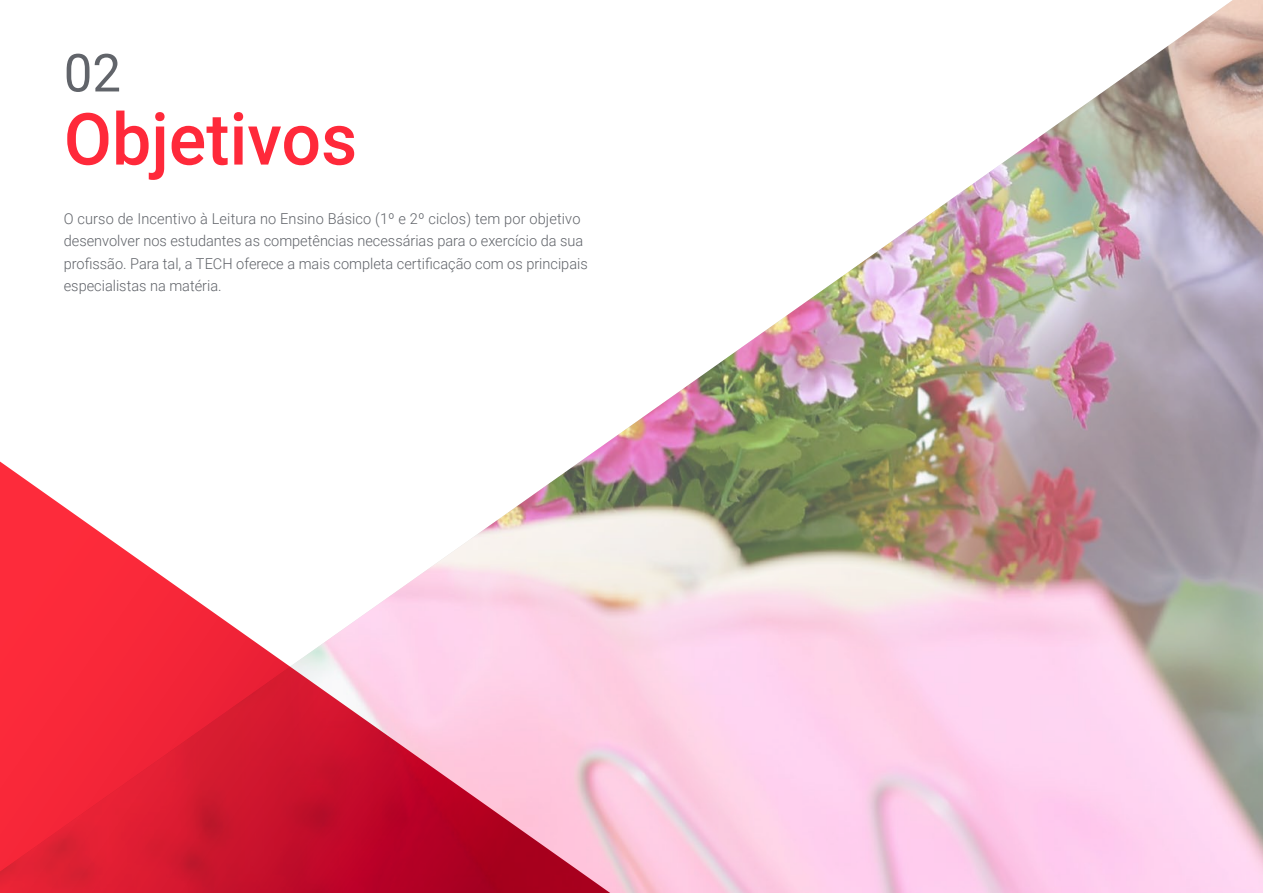
<style>
.page{position:relative;width:1263px;height:893px;background:#fff}
.page>*{position:absolute;margin:0;border:0;box-sizing:border-box;transform-origin:0 0}
.t1{font:500 72px "Roboto";color:#ff293a}
.t2{font:52.5px "Roboto";color:#61646a}
.t3{font:300 15px/22.5px "Roboto";color:#61646a}
</style>
<div class="page">
<img style="left:602px;top:0;width:661px;height:893px">
<svg style="left:0;top:446px;width:640px;height:447px"></svg>
<h2 class="t2" style="left:64px;top:36px;width:59px">02</h2>
<h1 class="t1" style="left:64px;top:89px;width:295px">Objetivos</h1>
<p class="t3" style="left:64px;top:207px;width:525px">O curso de Incentivo à Leitura no Ensino Básico (1º e 2º ciclos) tem por objetivo desenvolver nos estudantes as competências necessárias para o exercício da sua profissão. Para tal, a TECH oferece a mais completa certificação com os principais especialistas na matéria.</p>
</div>
